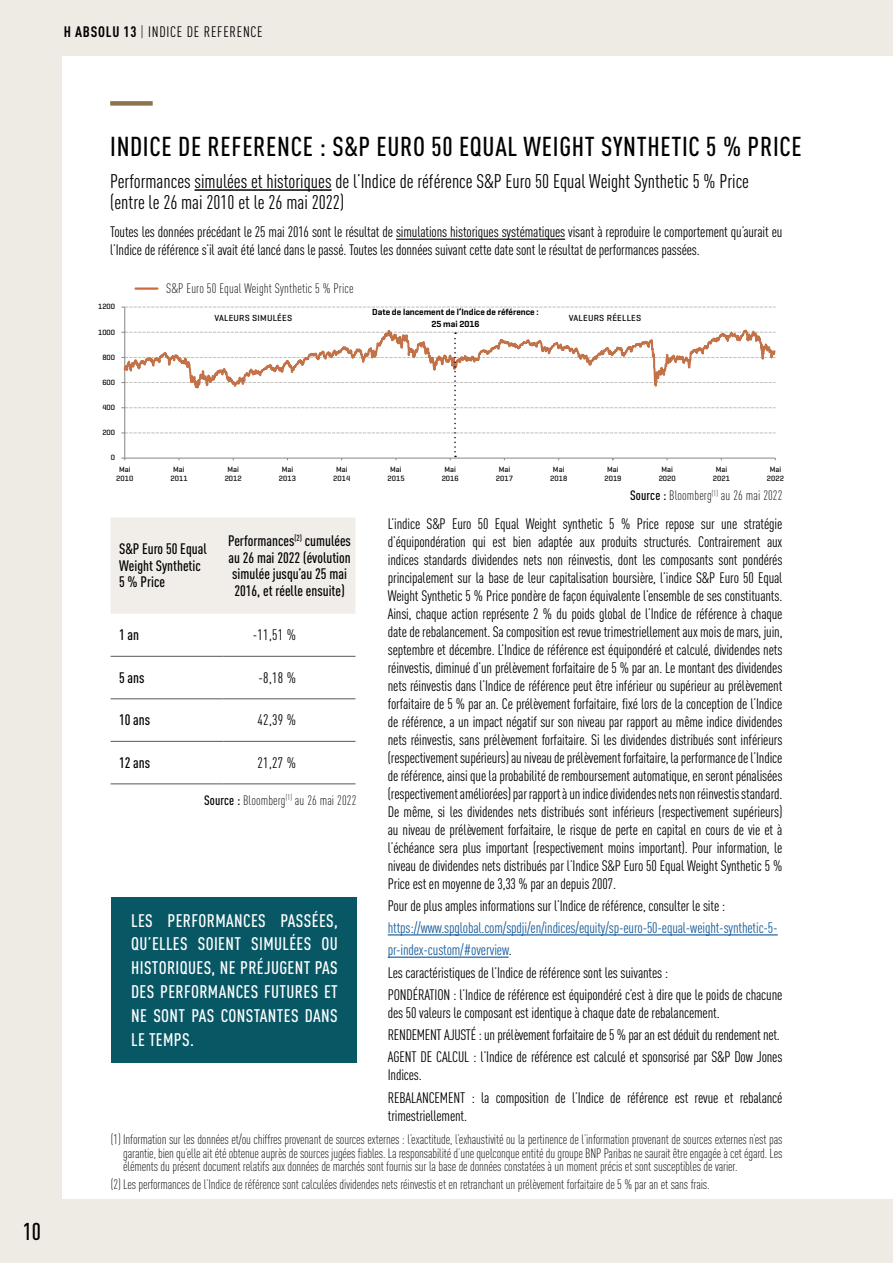
<style>
.page{position:relative;width:893px;height:1263px;background:#eeeae4}
.page>*{position:absolute;margin:0;border:0;box-sizing:border-box;transform-origin:0 0}
.t1{font:500 27px "DIN Cond";letter-spacing:.025em;color:#000}
.t2{font:500 24px "DIN Cond";color:#000}
.t3{font:19.5px/21px "DIN Cond";color:#000}
.t4{font:500 18px/24px "DIN Cond";letter-spacing:.02em;color:#fff;text-align:justify}
.t5{font:15px/18px "DIN Cond";letter-spacing:-.01em;color:#000}
.t6{font:500 15px/16.5px "DIN Cond";color:#000}
.t7{font:15px "DIN Cond";letter-spacing:.05em;color:#000}
.t8{font:300 13.5px/13.5px "DIN Cond";letter-spacing:-.01em;color:#000;text-align:justify}
.t9{font:300 13.5px "DIN Cond";letter-spacing:.01em;color:#000}
.t10{font:600 9px/12px "Geogrotesque";color:#000;text-align:center}
.t11{font:500 9px "Geogrotesque";letter-spacing:.025em;color:#000}
.t12{font:500 7.8px/9.3px "Geogrotesque";letter-spacing:.005em;color:#000;text-align:center}
.s1{font-weight:700}
.s2{font-weight:300}
.s3{font-weight:500}
.s4{color:#165b9a}
</style>
<div class="page">
<div style="left:63px;top:56px;width:830px;height:1142px;background:#fff"></div>
<div style="left:110px;top:101px;width:43px;height:5px;background:#8c734b"></div>
<svg style="left:122px;top:287px;width:654px;height:174px"></svg>
<hr style="left:388px;top:934px;width:390px;height:1px;background:#165b9a">
<hr style="left:388px;top:956px;width:121px;height:2px;background:#165b9a">
<hr style="left:396px;top:239px;width:169px;height:1px;background:#000">
<div style="left:111px;top:517px;width:244px;height:97px;background:#f1eeea"></div>
<hr style="left:111px;top:656px;width:113px;height:1px;background:#58585a">
<hr style="left:224px;top:656px;width:131px;height:1px;background:#58585a">
<hr style="left:111px;top:698px;width:113px;height:1px;background:#58585a">
<hr style="left:224px;top:698px;width:131px;height:1px;background:#58585a">
<hr style="left:111px;top:741px;width:113px;height:1px;background:#58585a">
<hr style="left:224px;top:741px;width:131px;height:1px;background:#58585a">
<hr style="left:111px;top:784px;width:113px;height:1px;background:#58585a">
<hr style="left:224px;top:784px;width:131px;height:1px;background:#58585a">
<div style="left:111px;top:897px;width:245px;height:166px;background:#085765"></div>
<svg style="left:121px;top:332px;width:655px;height:128px"></svg>
<hr style="left:195px;top:189px;width:137px;height:2px;background:#000">
<hr style="left:136px;top:287px;width:21px;height:3px;background:#ce6a3b">
<p class="t7" style="left:64px;top:23px;width:200px"><span class="s1">H ABSOLU 13</span> <span class="s2">|</span> INDICE DE REFERENCE</p>
<h2 class="t2" style="left:23px;top:1217px;width:20px">10</h2>
<h1 class="t1" style="left:110px;top:130px;width:693px">INDICE DE REFERENCE : S&amp;P EURO 50 EQUAL WEIGHT SYNTHETIC 5 % PRICE</h1>
<h3 class="t3" style="left:110px;top:170px;width:640px">Performances simulées et historiques de l’Indice de référence S&amp;P Euro 50 Equal Weight Synthetic 5 % Price (entre le 26 mai 2010 et le 26 mai 2022)</h3>
<p class="t5" style="left:110px;top:223px;width:674px">Toutes les données précédant le 25 mai 2016 sont le résultat de simulations historiques systématiques visant à reproduire le comportement qu’aurait eu l’Indice de référence s’il avait été lancé dans le passé. Toutes les données suivant cette date sont le résultat de performances passées.</p>
<p class="t12" style="left:98px;top:302px;width:19px">1200</p>
<p class="t12" style="left:98px;top:327px;width:19px">1000</p>
<p class="t12" style="left:102px;top:352px;width:14px">800</p>
<p class="t12" style="left:102px;top:377px;width:14px">600</p>
<p class="t12" style="left:102px;top:402px;width:14px">400</p>
<p class="t12" style="left:102px;top:428px;width:14px">200</p>
<p class="t12" style="left:111px;top:453px;width:6px">0</p>
<p class="t9" style="left:166px;top:281px;width:189px">S&amp;P Euro 50 Equal Weight Synthetic 5 % Price</p>
<p class="t10" style="left:372px;top:306px;width:168px">Date de lancement de l’Indice de référence :<br>25 mai 2016</p>
<p class="t11" style="left:214px;top:313px;width:79px">VALEURS SIMULÉES</p>
<p class="t11" style="left:569px;top:313px;width:74px">VALEURS RÉELLES</p>
<p class="t12" style="left:116px;top:464px;width:19px">Mai<br>2010</p>
<p class="t12" style="left:170px;top:464px;width:19px">Mai<br>2011</p>
<p class="t12" style="left:225px;top:464px;width:19px">Mai<br>2012</p>
<p class="t12" style="left:279px;top:464px;width:19px">Mai<br>2013</p>
<p class="t12" style="left:333px;top:464px;width:19px">Mai<br>2014</p>
<p class="t12" style="left:387px;top:464px;width:19px">Mai<br>2015</p>
<p class="t12" style="left:442px;top:464px;width:19px">Mai<br>2016</p>
<p class="t12" style="left:496px;top:464px;width:19px">Mai<br>2017</p>
<p class="t12" style="left:604px;top:464px;width:19px">Mai<br>2019</p>
<p class="t12" style="left:659px;top:464px;width:19px">Mai<br>2020</p>
<p class="t12" style="left:713px;top:464px;width:19px">Mai<br>2021</p>
<p class="t12" style="left:767px;top:464px;width:19px">Mai<br>2022</p>
<p class="t12" style="left:550px;top:464px;width:19px">Mai<br>2018</p>
<p class="t6" style="left:119px;top:541px;width:89px">S&amp;P Euro 50 Equal<br>Weight Synthetic<br>5 % Price</p>
<p class="t6" style="left:228px;top:532px;width:124px;text-align:center">Performances<sup>(2)</sup> cumulées au 26 mai 2022 (évolution simulée jusqu’au 25 mai<br>2016, et réelle ensuite)</p>
<p class="t6" style="left:119px;top:626px;width:22px">1 an</p>
<p class="t5" style="left:253px;top:626px;width:45px">-11,51 %</p>
<p class="t6" style="left:119px;top:669px;width:27px">5 ans</p>
<p class="t5" style="left:258px;top:668px;width:39px">-8,18 %</p>
<p class="t6" style="left:119px;top:711px;width:33px">10 ans</p>
<p class="t5" style="left:258px;top:711px;width:40px">42,39 %</p>
<p class="t6" style="left:119px;top:754px;width:33px">12 ans</p>
<p class="t5" style="left:258px;top:753px;width:40px">21,27 %</p>
<p class="t9" style="left:204px;top:792px;width:154px"><span class="s3">Source :</span> Bloomberg<sup>(1)</sup> au 26 mai 2022</p>
<p class="t4" style="left:131px;top:908px;width:208px">LES PERFORMANCES PASSÉES, QU’ELLES SOIENT SIMULÉES OU HISTORIQUES, NE PRÉJUGENT PAS DES PERFORMANCES FUTURES ET NE SONT PAS CONSTANTES DANS LE TEMPS.</p>
<p class="t9" style="left:630px;top:488px;width:154px"><span class="s3">Source :</span> Bloomberg<sup>(1)</sup> au 26 mai 2022</p>
<p class="t5" style="left:388px;top:514px;width:396px;text-align:justify">L’indice S&amp;P Euro 50 Equal Weight synthetic 5 % Price repose sur une stratégie d’équipondération qui est bien adaptée aux produits structurés. Contrairement aux indices standards dividendes nets non réinvestis, dont les composants sont pondérés principalement sur la base de leur capitalisation boursière, l’indice S&amp;P Euro 50 Equal Weight Synthetic 5 % Price pondère de façon équivalente l’ensemble de ses constituants.<br>Ainsi, chaque action représente 2 % du poids global de l’Indice de référence à chaque date de rebalancement. Sa composition est revue trimestriellement aux mois de mars, juin, septembre et décembre. L’Indice de référence est équipondéré et calculé, dividendes nets réinvestis, diminué d’un prélèvement forfaitaire de 5 % par an. Le montant des dividendes nets réinvestis dans l’Indice de référence peut être inférieur ou supérieur au prélèvement forfaitaire de 5 % par an. Ce prélèvement forfaitaire, fixé lors de la conception de l’Indice de référence, a un impact négatif sur son niveau par rapport au même indice dividendes nets réinvestis, sans prélèvement forfaitaire. Si les dividendes distribués sont inférieurs (respectivement supérieurs) au niveau de prélèvement forfaitaire, la performance de l’Indice de référence, ainsi que la probabilité de remboursement automatique, en seront pénalisées (respectivement améliorées) par rapport à un indice dividendes nets non réinvestis standard.<br>De même, si les dividendes nets distribués sont inférieurs (respectivement supérieurs) au niveau de prélèvement forfaitaire, le risque de perte en capital en cours de vie et à l’échéance sera plus important (respectivement moins important). Pour information, le niveau de dividendes nets distribués par l’Indice S&amp;P Euro 50 Equal Weight Synthetic 5 % Price est en moyenne de 3,33 % par an depuis 2007.</p>
<p class="t5" style="left:388px;top:896px;width:339px">Pour de plus amples informations sur l’Indice de référence, consulter le site :</p>
<p class="t5" style="left:388px;top:917px;width:396px;line-height:22.2px"><span class="s4">https://www.spglobal.com/spdji/en/indices/equity/sp-euro-50-equal-weight-synthetic-5- pr-index-custom/#overview</span>.<br>Les caractéristiques de l’Indice de référence sont les suivantes :<br>PONDÉRATION : l’Indice de référence est équipondéré c’est à dire que le poids de chacune</p>
<p class="t5" style="left:388px;top:1001px;width:396px;line-height:22.2px">des 50 valeurs le composant est identique à chaque date de rebalancement.<br>RENDEMENT AJUSTÉ : un prélèvement forfaitaire de 5 % par an est déduit du rendement net.<br>AGENT DE CALCUL : l’Indice de référence est calculé et sponsorisé par S&amp;P Dow Jones</p>
<p class="t5" style="left:388px;top:1064px;width:396px;line-height:22.2px">Indices.<br>REBALANCEMENT : la composition de l’Indice de référence est revue et rebalancé</p>
<p class="t5" style="left:388px;top:1106px;width:81px">trimestriellement.</p>
<p class="t8" style="left:123px;top:1133px;width:661px;text-indent:-12px">(1) Information sur les données et/ou chiffres provenant de sources externes : l’exactitude, l’exhaustivité ou la pertinence de l’information provenant de sources externes n’est pas garantie, bien qu’elle ait été obtenue auprès de sources jugées fiables. La responsabilité d’une quelconque entité du groupe BNP Paribas ne saurait être engagée à cet égard. Les éléments du présent document relatifs aux données de marchés sont fournis sur la base de données constatées à un moment précis et sont susceptibles de varier.</p>
<p class="t8" style="left:111px;top:1177px;width:600px">(2) Les performances de l’Indice de référence sont calculées dividendes nets réinvestis et en retranchant un prélèvement forfaitaire de 5 % par an et sans frais.</p>
</div>
